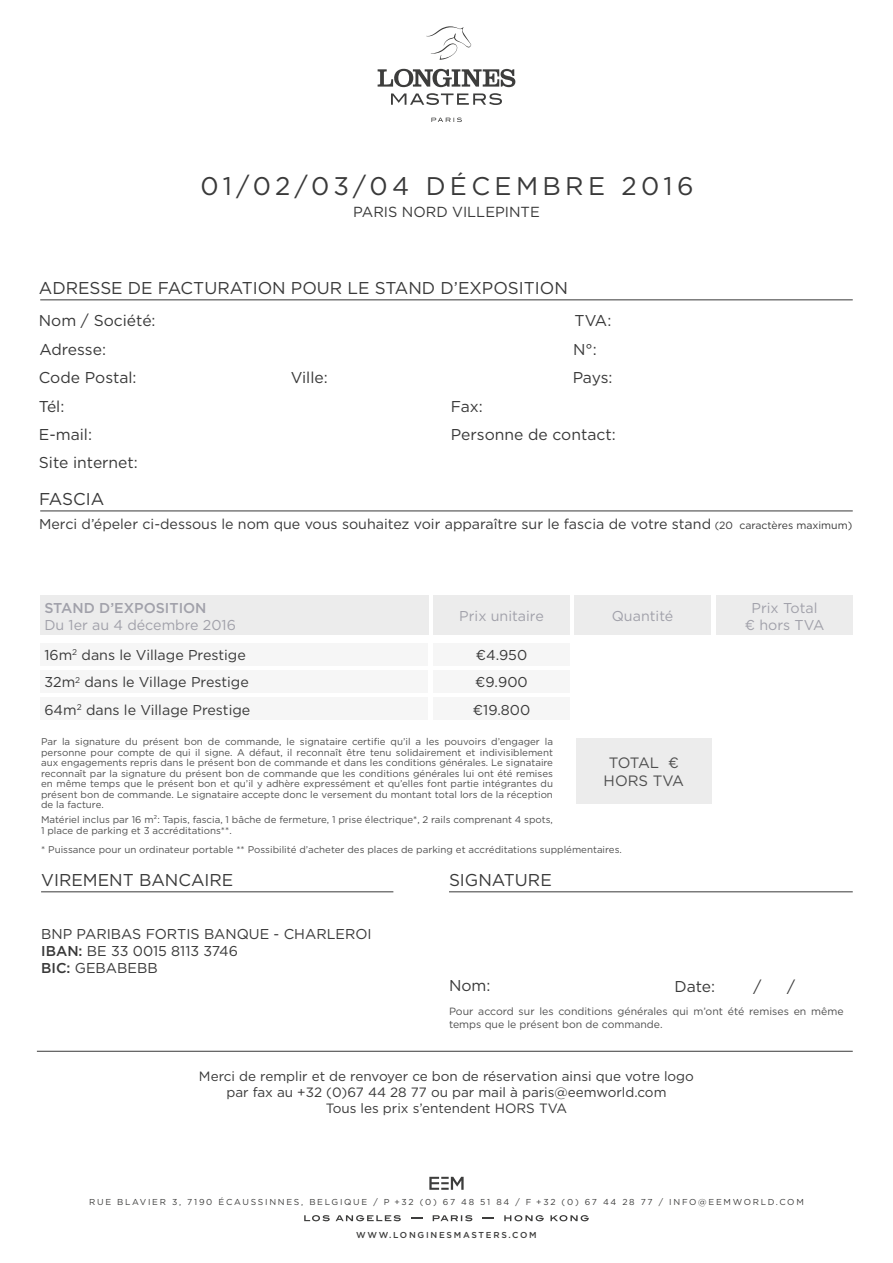
<style>
.page{position:relative;width:893px;height:1263px;background:#fff}
.page>*{position:absolute;margin:0;border:0;box-sizing:border-box;transform-origin:0 0}
.t1{font:25.5px "Gotham";letter-spacing:.17em;color:#393939}
.t2{font:17.1px "Gotham";color:#393939}
.t3{font:15.75px/28.7px "Gotham";color:#393939}
.t4{font:15px/18px "Gotham";color:#4f4f4f;text-align:center}
.t5{font:14.55px "Gotham";color:#393939}
.t6{font:14.25px/27.3px "Gotham";color:#393939}
.t7{font:14.25px/17.1px "Gotham";color:#a1a1aa;text-align:center}
.t8{font:500 14.25px "Gotham";color:#a1a1aa}
.t9{font:13.5px/16.2px "Gotham";color:#393939;text-align:center}
.t10{font:10.5px/12.6px "Gotham";color:#4f4f4f}
.t11{font:9.75px/10.5px "Gotham";color:#4f4f4f;text-align:justify}
.t12{font:8.7px "Gotham";letter-spacing:.2em;color:#3d3d3c}
.t13{font:500 8.7px "Gotham";letter-spacing:.2em;color:#3d3d3c}
.s1{font-size:10.5px}
.s2{color:#a1a1aa}
.s3{font-weight:500}
</style>
<div class="page">
<svg style="left:378px;top:26px;width:137px;height:96px"></svg>
<svg style="left:429px;top:1177px;width:35px;height:13px"></svg>
<svg style="left:411px;top:1217px;width:11px;height:2px"></svg>
<svg style="left:483px;top:1217px;width:11px;height:2px"></svg>
<svg style="left:304px;top:1215px;width:97px;height:6px"></svg>
<svg style="left:433px;top:1215px;width:39px;height:6px"></svg>
<svg style="left:504px;top:1215px;width:85px;height:6px"></svg>
<hr style="left:37px;top:1051px;width:816px;height:1px;background:#393939">
<div style="left:576px;top:739px;width:135px;height:65px;background:#ececec"></div>
<hr style="left:40px;top:511px;width:813px;height:1px;background:#393939">
<hr style="left:40px;top:299px;width:813px;height:1px;background:#393939">
<hr style="left:41px;top:891px;width:352px;height:1px;background:#393939">
<hr style="left:449px;top:891px;width:404px;height:1px;background:#393939">
<div style="left:40px;top:596px;width:388px;height:39px;background:#ececec"></div>
<div style="left:40px;top:643px;width:387px;height:23px;background:#f6f6f6"></div>
<div style="left:40px;top:670px;width:387px;height:23px;background:#f6f6f6"></div>
<div style="left:40px;top:697px;width:387px;height:23px;background:#f6f6f6"></div>
<div style="left:433px;top:596px;width:137px;height:39px;background:#ececec"></div>
<div style="left:433px;top:643px;width:137px;height:23px;background:#f6f6f6"></div>
<div style="left:433px;top:670px;width:137px;height:23px;background:#f6f6f6"></div>
<div style="left:433px;top:697px;width:137px;height:23px;background:#f6f6f6"></div>
<div style="left:575px;top:596px;width:136px;height:39px;background:#ececec"></div>
<div style="left:716px;top:596px;width:136px;height:39px;background:#ececec"></div>
<h1 class="t1" style="left:200px;top:170px;width:495px">01/02/03/04 DÉCEMBRE 2016</h1>
<h3 class="t5" style="left:353px;top:203px;width:188px">PARIS NORD VILLEPINTE</h3>
<h2 class="t2" style="left:39px;top:277px;width:531px">ADRESSE DE FACTURATION POUR LE STAND D’EXPOSITION</h2>
<h3 class="t3" style="left:39px;top:306px;width:118px">Nom / Société:</h3>
<h3 class="t3" style="left:573px;top:306px;width:40px">TVA:<br>N°:</h3>
<h3 class="t3" style="left:39px;top:363px;width:99px">Code Postal:</h3>
<h3 class="t3" style="left:291px;top:363px;width:39px">Ville:</h3>
<h3 class="t3" style="left:573px;top:363px;width:41px">Pays:</h3>
<h3 class="t3" style="left:39px;top:392px;width:27px">Tél:</h3>
<h3 class="t3" style="left:451px;top:392px;width:33px">Fax:</h3>
<h3 class="t3" style="left:39px;top:420px;width:55px">E-mail:</h3>
<h3 class="t3" style="left:451px;top:420px;width:166px">Personne de contact:</h3>
<h3 class="t3" style="left:39px;top:448px;width:101px">Site internet:</h3>
<h3 class="t3" style="left:40px;top:334px;width:68px">Adresse:</h3>
<h2 class="t2" style="left:39px;top:488px;width:67px">FASCIA</h2>
<h3 class="t6" style="left:39px;top:510px;width:815px">Merci d’épeler ci-dessous le nom que vous souhaitez voir apparaître sur le fascia de votre stand <span class="s1">(20 caractères maximum)</span></h3>
<h3 class="t8" style="left:44px;top:598px;width:164px">STAND D’EXPOSITION</h3>
<h3 class="t6" style="left:44px;top:609px;width:203px;line-height:30.3px"><span class="s2">Du 1er au 4 décembre 2016<br></span>16m<sup>2</sup> dans le Village Prestige</h3>
<h3 class="t6" style="left:44px;top:668px;width:207px">32m<sup>2</sup> dans le Village Prestige<br>64m<sup>2</sup> dans le Village Prestige</h3>
<h3 class="t7" style="left:459px;top:607px;width:86px">Prix unitaire</h3>
<h3 class="t6" style="left:473px;top:641px;width:59px">€4.950 €9.900 €19.800</h3>
<h3 class="t7" style="left:612px;top:607px;width:63px">Quantité</h3>
<h3 class="t7" style="left:745px;top:599px;width:81px">Prix Total € hors TVA</h3>
<p class="t11" style="left:41px;top:736px;width:513px">Par la signature du présent bon de commande, le signataire certifie qu’il a les pouvoirs d’engager la personne pour compte de qui il signe. A défaut, il reconnaît être tenu solidairement et indivisiblement aux engagements repris dans le présent bon de commande et dans les conditions générales. Le signataire reconnaît par la signature du présent bon de commande que les conditions générales lui ont été remises en même temps que le présent bon et qu’il y adhère expressément et qu’elles font partie intégrantes du présent bon de commande. Le signataire accepte donc le versement du montant total lors de la réception de la facture.</p>
<p class="t11" style="left:41px;top:814px;width:513px">Matériel inclus par 16 m²: Tapis, fascia, 1 bâche de fermeture, 1 prise électrique*, 2 rails comprenant 4 spots,<br>1 place de parking et 3 accréditations**.</p>
<p class="t11" style="left:41px;top:844px;width:582px">* Puissance pour un ordinateur portable ** Possibilité d’acheter des places de parking et accréditations supplémentaires.</p>
<h3 class="t4" style="left:604px;top:754px;width:82px">TOTAL €<br>HORS TVA</h3>
<h2 class="t2" style="left:41px;top:869px;width:194px">VIREMENT BANCAIRE</h2>
<h3 class="t6" style="left:41px;top:925px;width:332px;line-height:17.1px">BNP PARIBAS FORTIS BANQUE - CHARLEROI<br><span class="s3">IBAN:</span> BE 33 0015 8113 3746<br><span class="s3">BIC:</span> GEBABEBB</h3>
<h2 class="t2" style="left:449px;top:869px;width:104px">SIGNATURE</h2>
<h3 class="t3" style="left:449px;top:971px;width:43px">Nom:</h3>
<h3 class="t3" style="left:674px;top:972px;width:42px">Date:</h3>
<h3 class="t3" style="left:753px;top:972px;width:9px">/</h3>
<h3 class="t3" style="left:787px;top:972px;width:9px">/</h3>
<p class="t10" style="left:449px;top:1005px;width:396px">Pour accord sur les conditions générales qui m’ont été remises en même temps que le présent bon de commande.</p>
<h3 class="t9" style="left:199px;top:1067px;width:496px">Merci de remplir et de renvoyer ce bon de réservation ainsi que votre logo par fax au +32 (0)67 44 28 77 ou par mail à paris@eemworld.com<br>Tous les prix s’entendent HORS TVA</h3>
<p class="t12" style="left:89px;top:1197px;width:716px">RUE BLAVIER 3, 7190 ÉCAUSSINNES, BELGIQUE / P +32 (0) 67 48 51 84 / F +32 (0) 67 44 28 77 / INFO@EEMWORLD.COM</p>
<p class="t13" style="left:356px;top:1229px;width:182px">WWW.LONGINESMASTERS.COM</p>
</div>
